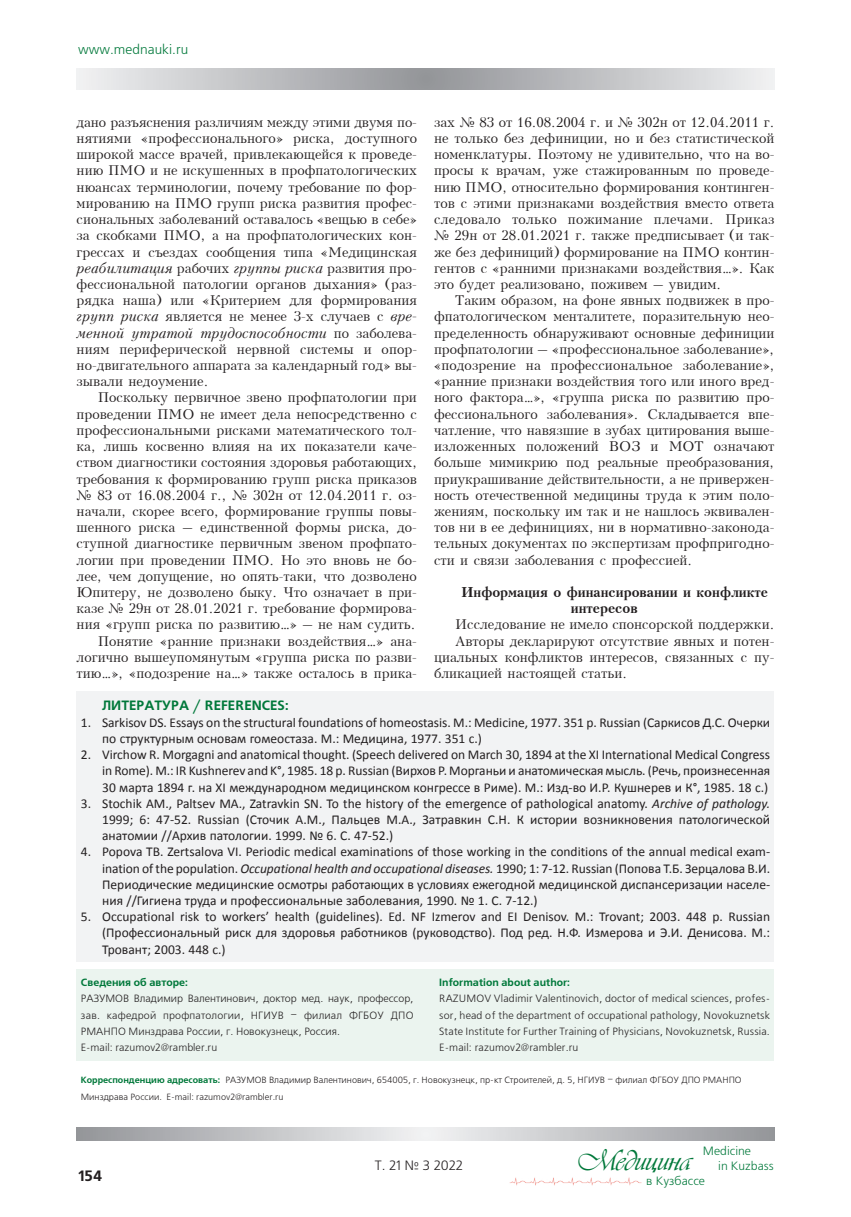
<style>
.page{position:relative;width:851px;height:1217px;background:#fff}
.page>*{position:absolute;margin:0;border:0;box-sizing:border-box;transform-origin:0 0}
.t1{font:30px "Vivaldi DCL";color:#00783a}
.t2{font:700 15px "Free Set C";color:#231f20}
.t3{font:13.5px/16.2px "Kudrashov Plain";color:#231f20;text-align:justify}
.t4{font:13.5px/16.2px "Calibri";color:#231f20;text-align:justify}
.t5{font:italic 13.5px "Kudrashov";color:#231f20}
.t6{font:700 13.5px/16.2px "Kudrashov";color:#231f20}
.t7{font:700 13.5px "Free Set C";color:#00783a}
.t8{font:13.5px "Free Set C";color:#00783a}
.t9{font:13.5px "Free Set C";color:#231f20}
.t10{font:12px/15px "Free Set C";color:#00783a}
.t11{font:10.5px/16.2px "Free Set C";color:#231f20}
.t12{font:700 10.5px "Free Set C";color:#00783a}
.t13{font:9px/16.2px "Free Set C";color:#231f20}
.s1{font-family:"Kudrashov Plain";font-style:normal}
.s2{font-family:"Kudrashov";font-style:italic}
.s3{font-style:italic}
.s4{font-weight:700;color:#00783a}
</style>
<div class="page">
<svg style="left:77px;top:68px;width:697px;height:21px;background:#c1c2c5"></svg>
<svg style="left:77px;top:1127px;width:697px;height:13px;background:#c2c3c5"></svg>
<img style="left:509px;top:1177px;width:132px;height:9px">
<div style="left:77px;top:691px;width:697px;height:270px;background:#f2f3f4"></div>
<div style="left:77px;top:968px;width:349px;height:92px;background:#ebf4ef"></div>
<div style="left:426px;top:968px;width:348px;height:92px;background:#ebf4ef"></div>
<p class="t8" style="left:78px;top:42px;width:112px">www.mednauki.ru</p>
<p class="t3" style="left:77px;top:114px;width:342px">дано разъяснения различиям между этими двумя по&shy;нятиями «профессионального» риска, доступного широкой массе врачей, привлекающейся к проведе&shy;нию ПМО и не искушенных в профпатологических нюансах терминологии, почему требование по фор&shy;мированию на ПМО групп риска развития профес&shy;сиональных заболеваний оставалось «вещью в себе» за скобками ПМО, а на профпатологических кон&shy;грессах и съездах сообщения типа «Медицинская</p>
<p class="t5" style="left:77px;top:260px;width:342px">реабилитация <span class="s1">рабочих</span> группы риска <span class="s1">развития про-</span></p>
<p class="t3" style="left:77px;top:276px;width:342px">фессиональной патологии органов дыхания» (раз&shy;рядка наша) или «Критерием для формирования <span class="s2">групп риска</span> является не менее 3-х случаев с <span class="s2">вре-</span></p>
<p class="t5" style="left:77px;top:325px;width:342px">менной утратой трудоспособности <span class="s1">по заболева-</span></p>
<p class="t3" style="left:77px;top:341px;width:342px">ниям периферической нервной системы и опор&shy;но-двигательного аппарата за календарный год» вы&shy;зывали недоумение.</p>
<p class="t3" style="left:77px;top:390px;width:342px;text-align:right">Поскольку первичное звено профпатологии при проведении ПМО не имеет дела непосредственно с профессиональными рисками математического тол&shy;ка, лишь косвенно влияя на их показатели каче&shy;ством диагностики состояния здоровья работающих, требования к формированию групп риска приказов № 83 от 16.08.2004 г., № 302н от 12.04.2011 г. оз&shy;начали, скорее всего, формирование группы повы&shy;шенного риска – единственной формы риска, до&shy;ступной диагностике первичным звеном профпато&shy;логии при проведении ПМО. Но это вновь не бо&shy;лее, чем допущение, но опять-таки, что дозволено Юпитеру, не дозволено быку. Что означает в при&shy;казе № 29н от 28.01.2021 г. требование формирова&shy;ния «групп риска по развитию…» – не нам судить.<br>Понятие «ранние признаки воздействия…» ана&shy;логично вышеупомянутым «группа риска по разви&shy;тию…», «подозрение на…» также осталось в прика-</p>
<p class="t3" style="left:434px;top:114px;width:342px">зах № 83 от 16.08.2004 г. и № 302н от 12.04.2011 г. не только без дефиниции, но и без статистической номенклатуры. Поэтому не удивительно, что на во&shy;просы к врачам, уже стажированным по проведе&shy;нию ПМО, относительно формирования континген&shy;тов с этими признаками воздействия вместо ответа следовало только пожимание плечами. Приказ № 29н от 28.01.2021 г. также предписывает (и так&shy;же без дефиниций) формирование на ПМО контин&shy;гентов с «ранними признаками воздействия…». Как это будет реализовано, поживем – увидим.</p>
<p class="t3" style="left:434px;top:292px;width:342px;text-indent:21px">Таким образом, на фоне явных подвижек в про&shy;фпатологическом менталитете, поразительную нео&shy;пределенность обнаруживают основные дефиниции профпатологии – «профессиональное заболевание», «подозрение на профессиональное заболевание», «ранние признаки воздействия того или иного вред&shy;ного фактора…», «группа риска по развитию про&shy;фессионального заболевания». Складывается впе&shy;чатление, что навязшие в зубах цитирования выше&shy;изложенных положений ВОЗ и МОТ означают больше мимикрию под реальные преобразования, приукрашивание действительности, а не привержен&shy;ность отечественной медицины труда к этим поло&shy;жениям, поскольку им так и не нашлось эквивален&shy;тов ни в ее дефинициях, ни в нормативно-законода&shy;тельных документах по экспертизам профпригодно&shy;сти и связи заболевания с профессией.</p>
<p class="t6" style="left:570px;top:584px;width:199px;text-indent:-109px">Информация о финансировании и конфликте интересов</p>
<p class="t3" style="left:455px;top:616px;width:320px">Исследование не имело спонсорской поддержки.</p>
<p class="t3" style="left:455px;top:633px;width:320px">Авторы декларируют отсутствие явных и потен-</p>
<p class="t3" style="left:434px;top:649px;width:342px">циальных конфликтов интересов, связанных с пу-</p>
<p class="t3" style="left:434px;top:665px;width:195px">бликацией настоящей статьи.</p>
<p class="t7" style="left:102px;top:698px;width:188px">ЛИТЕРАТУРА / REFERENCES:</p>
<p class="t4" style="left:102px;top:714px;width:669px;text-indent:-21px">1. Sarkisov DS. Essays on the structural foundations of homeostasis. M.: Medicine, 1977. 351 p. Russian (Саркисов Д.С. Очерки по структурным основам гомеостаза. М.: Медицина, 1977. 351 с.)</p>
<p class="t4" style="left:102px;top:746px;width:669px;text-indent:-21px">2. Virchow R. Morgagni and anatomical thought. (Speech delivered on March 30, 1894 at the XI International Medical Congress in Rome). M.: IR Kushnerev and K°, 1985. 18 p. Russian (Вирхов Р. Морганьи и анатомическая мысль. (Речь, произнесенная 30 марта 1894 г. на XI международном медицинском конгрессе в Риме). М.: Изд-во И.Р. Кушнерев и К°, 1985. 18 с.)</p>
<p class="t4" style="left:102px;top:795px;width:669px;text-indent:-21px">3. Stochik AM., Paltsev MA., Zatravkin SN. To the history of the emergence of pathological anatomy. <span class="s3">Archive of pathology.<br></span>1999; 6: 47-52. Russian (Сточик А.М., Пальцев М.А., Затравкин С.Н. К истории возникновения патологической анатомии //Архив патологии. 1999. № 6. С. 47-52.)</p>
<p class="t4" style="left:102px;top:843px;width:669px;text-indent:-21px">4. Popova TB. Zertsalova VI. Periodic medical examinations of those working in the conditions of the annual medical exam&shy;ination of the population. <span class="s3">Occupational health and occupational diseases.</span> 1990; 1: 7-12. Russian (Попова Т.Б. Зерцалова В.И.<br>Периодические медицинские осмотры работающих в условиях ежегодной медицинской диспансеризации населе&shy;ния //Гигиена труда и профессиональные заболевания, 1990. № 1. С. 7-12.)</p>
<p class="t4" style="left:102px;top:908px;width:669px;text-indent:-21px">5. Occupational risk to workers’ health (guidelines). Ed. NF Izmerov and EI Denisov. M.: Trovant; 2003. 448 p. Russian (Профессиональный риск для здоровья работников (руководство). Под ред. Н.Ф. Измерова и Э.И. Денисова. М.:<br>Тровант; 2003. 448 с.)</p>
<p class="t12" style="left:81px;top:976px;width:108px">Сведения об авторе:</p>
<p class="t11" style="left:81px;top:990px;width:334px">РАЗУМОВ Владимир Валентинович, доктор мед. наук, профессор, зав. кафедрой профпатологии, НГИУВ – филиал ФГБОУ ДПО РМАНПО Минздрава России, г. Новокузнецк, Россия.<br>E-mail: razumov2@rambler.ru</p>
<p class="t12" style="left:439px;top:976px;width:132px">Information about author:</p>
<p class="t11" style="left:439px;top:990px;width:332px;text-align:justify">RAZUMOV Vladimir Valentinovich, doctor of medical sciences, profes&shy;sor, head of the department of occupational pathology, Novokuznetsk State Institute for Further Training of Physicians, Novokuznetsk, Russia.<br>E-mail: razumov2@rambler.ru</p>
<p class="t13" style="left:81px;top:1072px;width:662px"><span class="s4">Корреспонденцию адресовать:</span> РАЗУМОВ Владимир Валентинович, 654005, г. Новокузнецк, пр-кт Строителей, д. 5, НГИУВ – филиал ФГБОУ ДПО РМАНПО<br>Минздрава России. E-mail: razumov2@rambler.ru</p>
<p class="t2" style="left:78px;top:1166px;width:26px">154</p>
<p class="t9" style="left:375px;top:1157px;width:89px">T. 21 № 3 2022</p>
<p class="t10" style="left:718px;top:1143px;width:57px;text-indent:-15px">Medicine<br>in Kuzbass</p>
<h1 class="t1" style="left:578px;top:1143px;width:114px">Медицина</h1>
<p class="t10" style="left:646px;top:1173px;width:60px">в Кузбассе</p>
</div>
